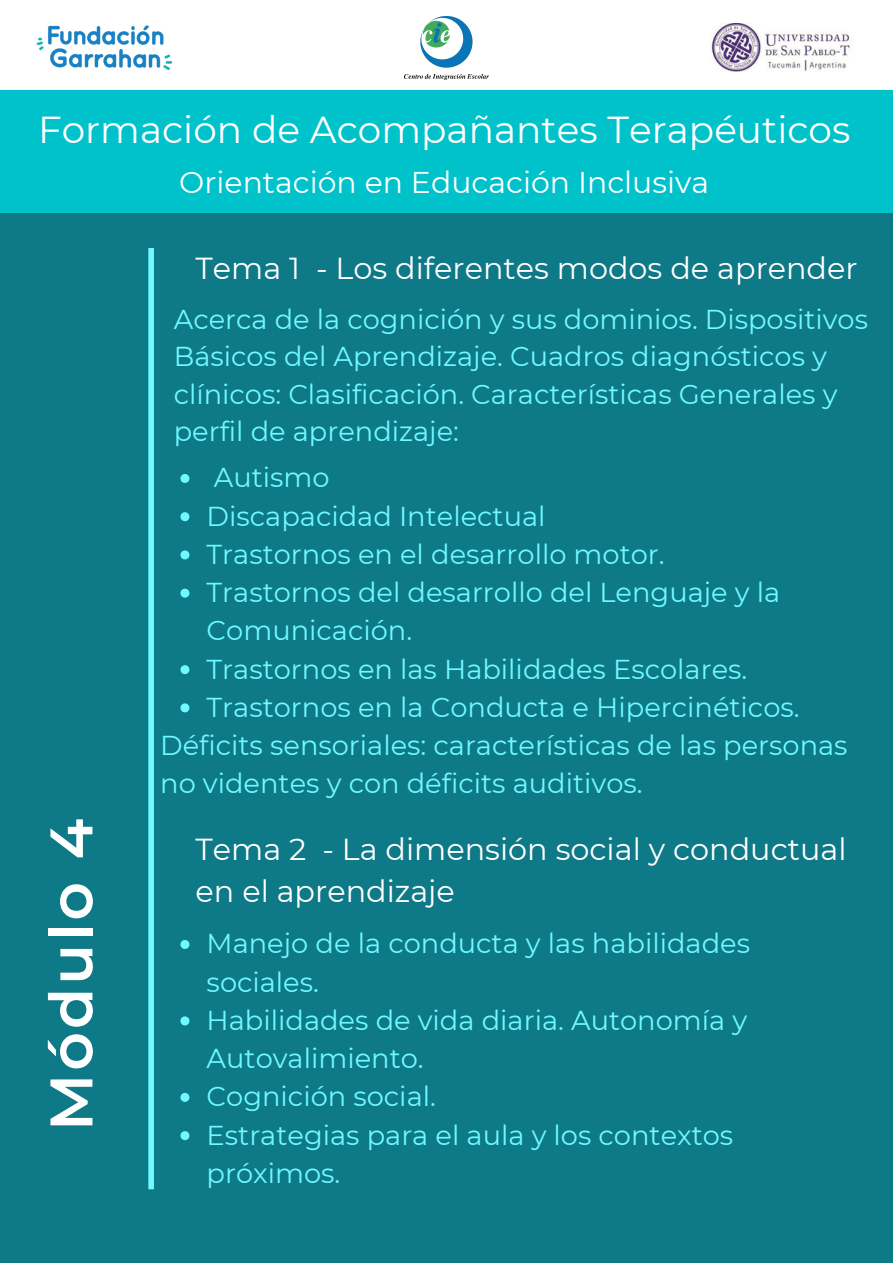
<style>
.page{position:relative;width:893px;height:1264px;background:#fff}
.page>*{position:absolute;margin:0;border:0;box-sizing:border-box;transform-origin:0 0}
.t1{font:600 60px "Montserrat";letter-spacing:.05em;color:#fff}
.t2{font:37.5px "Montserrat";color:#fff}
.t3{font:30.3px/41.5px "Montserrat";color:#fff}
.t4{font:30px "Montserrat";color:#fff}
.t5{font:27.3px/38.2px "Montserrat";color:#6ffaff}
</style>
<div class="page">
<div style="left:0;top:0;width:892px;height:1262px;background:#0e7987"></div>
<svg style="left:180px;top:474px;width:9px;height:9px"></svg>
<svg style="left:180px;top:512px;width:9px;height:9px"></svg>
<svg style="left:180px;top:550px;width:9px;height:9px"></svg>
<svg style="left:180px;top:588px;width:9px;height:9px"></svg>
<svg style="left:180px;top:665px;width:9px;height:9px"></svg>
<svg style="left:180px;top:703px;width:9px;height:9px"></svg>
<div style="left:148px;top:248px;width:6px;height:941px;background:#6ffaff"></div>
<div style="left:0;top:79px;width:892px;height:134px;background:#00c2cb"></div>
<div style="left:0;top:0;width:892px;height:90px;background:#fff"></div>
<img style="left:36px;top:25px;width:137px;height:45px">
<img style="left:711px;top:23px;width:140px;height:48px">
<img style="left:405px;top:16px;width:83px;height:63px">
<svg style="left:180px;top:940px;width:9px;height:8px"></svg>
<svg style="left:180px;top:1016px;width:9px;height:9px"></svg>
<svg style="left:180px;top:1093px;width:9px;height:8px"></svg>
<svg style="left:180px;top:1131px;width:9px;height:9px"></svg>
<h2 class="t2" style="left:38px;top:107px;width:813px">Formación de Acompañantes Terapéuticos</h2>
<p class="t4" style="left:179px;top:164px;width:531px">Orientación en Educación Inclusiva</p>
<p class="t3" style="left:195px;top:247px;width:663px">Tema 1 - Los diferentes modos de aprender</p>
<p class="t5" style="left:174px;top:301px;width:695px;line-height:37px">Acerca de la cognición y sus dominios. Dispositivos Básicos del Aprendizaje. Cuadros diagnósticos y clínicos: Clasificación. Características Generales y perfil de aprendizaje:</p>
<h1 class="t1" style="left:34px;top:1130px;width:314px;rotate:-90deg">Módulo 4</h1>
<p class="t5" style="left:214px;top:458px;width:117px">Autismo</p>
<p class="t5" style="left:207px;top:497px;width:340px">Discapacidad Intelectual</p>
<p class="t5" style="left:207px;top:535px;width:459px">Trastornos en el desarrollo motor.</p>
<p class="t5" style="left:207px;top:573px;width:575px">Trastornos del desarrollo del Lenguaje y la</p>
<p class="t5" style="left:207px;top:611px;width:207px">Comunicación.</p>
<p class="t5" style="left:207px;top:649px;width:542px">Trastornos en las Habilidades Escolares.</p>
<p class="t5" style="left:207px;top:688px;width:594px">Trastornos en la Conducta e Hipercinéticos.</p>
<p class="t5" style="left:160px;top:726px;width:689px">Déficits sensoriales: características de las personas</p>
<p class="t5" style="left:160px;top:764px;width:484px">no videntes y con déficits auditivos.</p>
<p class="t3" style="left:195px;top:828px;width:652px">Tema 2 - La dimensión social y conductual en el aprendizaje</p>
<p class="t5" style="left:207px;top:924px;width:545px">Manejo de la conducta y las habilidades sociales.<br>Habilidades de vida diaria. Autonomía y<br>Autovalimiento.<br>Cognición social.<br>Estrategias para el aula y los contextos próximos.</p>
</div>
